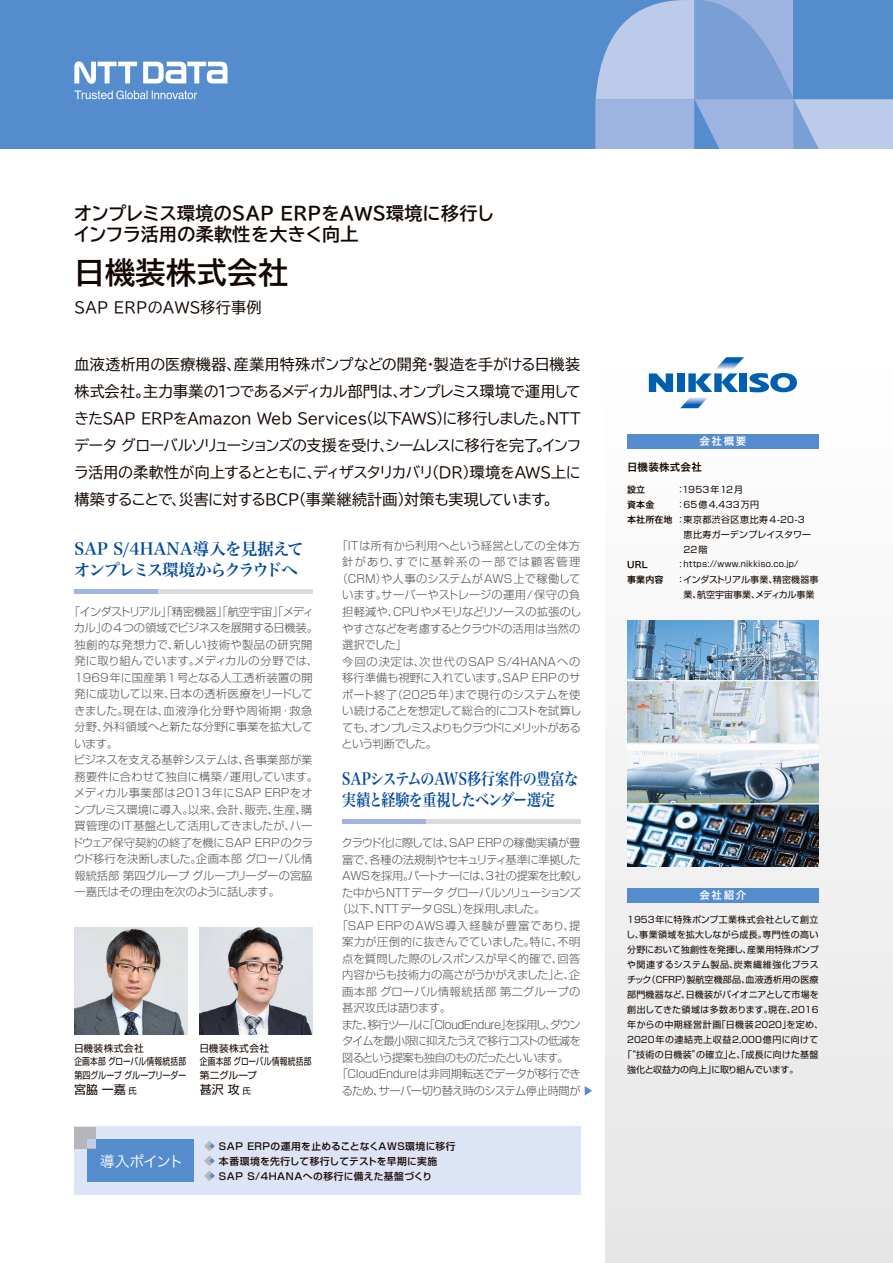
<style>
.page{position:relative;width:893px;height:1263px;background:#fff}
.page>*{position:absolute;margin:0;border:0;box-sizing:border-box;transform-origin:0 0}
.t1{font:30px "BIZ UDP Gothic Bold";letter-spacing:.02em;color:#140700}
.t2{font:18px/21px "BIZ UDP Gothic Bold";letter-spacing:.02em;color:#140700}
.t3{font:16.5px/21px "Hira Min Pro N W6";letter-spacing:-.04em;color:#00499f;scale:.85 1}
.t4{font:16.5px/21px "Hira Min Pro N W6";letter-spacing:-.04em;color:#00499f}
.t5{font:15px/27px "BIZ UDP Gothic";color:#140700;text-align:justify}
.t6{font:15px "BIZ UDP Gothic";letter-spacing:.02em;color:#140700}
.t7{font:15px "Hira Kaku Std W3";letter-spacing:-.09em;color:#fff}
.t8{font:12px "Shin Go Pro";color:#140700}
.t9{font:300 11.25px/16.5px "Shin Go Pro";letter-spacing:-.015em;color:#535353}
.t10{font:300 11.25px "Shin Go Pro";letter-spacing:-.055em;color:#535353}
.t11{font:300 11.25px "Shin Go Pro";letter-spacing:-.045em;color:#535353}
.t12{font:300 11.25px "Shin Go Pro";letter-spacing:-.08em;color:#535353}
.t13{font:300 11.25px "Shin Go Pro";letter-spacing:.015em;color:#535353}
.t14{font:300 11.25px "Shin Go Pro";letter-spacing:.005em;color:#535353}
.t15{font:300 11.25px "Shin Go Pro";letter-spacing:.08em;color:#535353}
.t16{font:300 11.25px "Shin Go Pro";letter-spacing:.07em;color:#535353}
.t17{font:300 11.25px "Shin Go Pro";letter-spacing:-.075em;color:#535353}
.t18{font:300 11.25px "Shin Go Pro";letter-spacing:.11em;color:#535353}
.t19{font:300 11.25px "Shin Go Pro";letter-spacing:.035em;color:#535353}
.t20{font:300 11.25px "Shin Go Pro";letter-spacing:-.09em;color:#535353}
.t21{font:10.5px "Hira Kaku Std W6";letter-spacing:.16em;color:#fff}
.t22{font:10.5px "Hira Kaku Std W6";letter-spacing:.025em;color:#140700}
.t23{font:500 9.75px/15px "Shin Go Pro";letter-spacing:.045em;color:#140700}
.t24{font:9.75px/13.5px "Shin Go Pro";letter-spacing:.025em;color:#140700}
.t25{font:9px/15px "Shin Go Pro";letter-spacing:.015em;color:#140700}
.t26{font:9px/15px "Shin Go Pro";letter-spacing:.045em;color:#140700}
.t27{font:9px "Shin Go Pro";letter-spacing:.06em;color:#140700}
.t28{font:9px "Shin Go Pro";letter-spacing:.065em;color:#140700}
.t29{font:9px "Shin Go Pro";letter-spacing:.05em;color:#140700}
.t30{font:9px "Shin Go Pro";letter-spacing:.055em;color:#140700}
.t31{font:9px "Shin Go Pro";letter-spacing:-.01em;color:#140700}
.t32{font:9px/15px "Hira Kaku Std W6";letter-spacing:.01em;color:#140700}
.t33{font:8.25px "Shin Go Pro";letter-spacing:.025em;color:#140700}
.s1{font-size:8.4px}
.s2{font-family:"Hira Kaku Std W6"}
.s3{font-size:9px}
</style>
<div class="page">
<div style="left:606px;top:357px;width:287px;height:906px;background:linear-gradient(to right,#f1f1f1,#f2f2f2)"></div>
<div style="left:0;top:0;width:893px;height:149px;background:#548ccd"></div>
<svg style="left:595px;top:0;width:298px;height:149px"></svg>
<svg style="left:143px;top:62px;width:84px;height:21px"></svg>
<svg style="left:74px;top:61px;width:63px;height:23px"></svg>
<svg style="left:74px;top:90px;width:123px;height:9px"></svg>
<hr style="left:342px;top:819px;width:84px;height:4px;background:#a0b6e0">
<hr style="left:426px;top:819px;width:154px;height:4px;background:#dbdbdc">
<div style="left:74px;top:1127px;width:506px;height:68px;background:#dde4f5"></div>
<div style="left:87px;top:1140px;width:106px;height:42px;background:#548ccd"></div>
<svg style="left:204px;top:1141px;width:11px;height:40px"></svg>
<div style="left:74px;top:1127px;width:22px;height:21px;background:#b5b6b7"></div>
<div style="left:87px;top:1140px;width:9px;height:8px;background:#c1cfec"></div>
<svg style="left:585px;top:1086px;width:7px;height:9px"></svg>
<hr style="left:74px;top:589px;width:84px;height:4px;background:#a0b6e0">
<hr style="left:158px;top:589px;width:155px;height:4px;background:#dbdbdc">
<div style="left:627px;top:434px;width:192px;height:15px;background:#548ccd"></div>
<div style="left:627px;top:888px;width:192px;height:14px;background:#548ccd"></div>
<svg style="left:649px;top:373px;width:24px;height:19px"></svg>
<div style="left:677px;top:373px;width:7px;height:19px;background:#005fb1"></div>
<svg style="left:680px;top:357px;width:117px;height:51px"></svg>
<img style="left:627px;top:620px;width:192px;height:246px">
<img style="left:74px;top:927px;width:113px;height:107px">
<img style="left:200px;top:927px;width:113px;height:107px">
<h2 class="t2" style="left:74px;top:203px;width:421px">オンプレミス環境のSAP ERPをAWS環境に移行しインフラ活用の柔軟性を大きく向上</h2>
<h1 class="t1" style="left:74px;top:257px;width:215px">日機装株式会社</h1>
<h3 class="t6" style="left:74px;top:300px;width:189px">SAP ERPのAWS移行事例</h3>
<p class="t5" style="left:74px;top:351px;width:508px">血液透析用の医療機器、産業用特殊ポンプなどの開発・製造を手がける日機装株式会社。主力事業の1つであるメディカル部門は、オンプレミス環境で運用してきたSAP ERPをAmazon Web Services（以下AWS）に移行しました。NTTデータ グローバルソリューションズの支援を受け、シームレスに移行を完了。インフラ活用の柔軟性が向上するとともに、ディザスタリカバリ（DR）環境をAWS上に構築することで、災害に対するBCP（事業継続計画）対策も実現しています。</p>
<p class="t14" style="left:337px;top:536px;width:245px">「ITは所有から利用へという経営としての全体方</p>
<p class="t18" style="left:342px;top:553px;width:240px">針があり、すでに基幹系の一部では顧客管理</p>
<p class="t9" style="left:337px;top:569px;width:245px">（CRM）や人事のシステムがAWS上で稼働して</p>
<p class="t13" style="left:342px;top:586px;width:240px">います。サーバーやストレージの運用/保守の負</p>
<p class="t9" style="left:342px;top:602px;width:240px">担軽減や、CPUやメモリなどリソースの拡張のし</p>
<p class="t9" style="left:342px;top:619px;width:240px">やすさなどを考慮するとクラウドの活用は当然の</p>
<p class="t9" style="left:342px;top:635px;width:66px">選択でした」</p>
<p class="t15" style="left:342px;top:652px;width:240px">今回の決定は、次世代のSAP S/4HANAへの</p>
<p class="t9" style="left:342px;top:668px;width:240px">移行準備も視野に入れています。SAP ERPのサ</p>
<p class="t9" style="left:342px;top:685px;width:240px">ポート終了（2025年）まで現行のシステムを使</p>
<p class="t9" style="left:342px;top:701px;width:240px">い続けることを想定して総合的にコストを試算し</p>
<p class="t12" style="left:342px;top:718px;width:240px">ても、オンプレミスよりもクラウドにメリットがある</p>
<p class="t20" style="left:342px;top:734px;width:97px">という判断でした。</p>
<h3 class="t4" style="left:74px;top:537px;width:231px">SAP S/4HANA導入を見据えてオンプレミス環境からクラウドへ</h3>
<p class="t9" style="left:69px;top:602px;width:251px">「インダストリアル」「精密機器」「航空宇宙」「メディカル」の4つの領域でビジネスを展開する日機装。独創的な発想力で、新しい技術や製品の研究開発に取り組んでいます。メディカルの分野では、<br>1969年に国産第1号となる人工透析装置の開発に成功して以来、日本の透析医療をリードしてきました。現在は、血液浄化分野や周術期・救急分野、外科領域へと新たな分野に事業を拡大しています。<br>ビジネスを支える基幹システムは、各事業部が業務要件に合わせて独自に構築/運用しています。メディカル事業部は2013年にSAP ERPをオンプレミス環境に導入。以来、会計、販売、生産、購買管理のIT基盤として活用してきましたが、ハードウェア保守契約の終了を機にSAP ERPのクラウド移行を決断しました。企画本部 グローバル情報統括部 第四グループ グループリーダーの宮脇一嘉氏はその理由を次のように話します。</p>
<h3 class="t3" style="left:342px;top:767px;width:279px">SAPシステムのAWS移行案件の豊富な実績と経験を重視したベンダー選定</h3>
<p class="t9" style="left:342px;top:833px;width:240px">クラウド化に際しては、SAP ERPの稼働実績が豊</p>
<p class="t11" style="left:342px;top:850px;width:240px">富で、各種の法規制やセキュリティ基準に準拠した</p>
<p class="t11" style="left:342px;top:866px;width:240px">AWSを採用。パートナーには、3社の提案を比較し</p>
<p class="t9" style="left:342px;top:883px;width:240px">た中からNTTデータ グローバルソリューションズ</p>
<p class="t9" style="left:337px;top:899px;width:210px">（以下、NTTデータGSL）を採用しました。</p>
<p class="t16" style="left:337px;top:916px;width:245px">「SAP ERPのAWS導入経験が豊富であり、提</p>
<p class="t13" style="left:342px;top:932px;width:240px">案力が圧倒的に抜きんでていました。特に、不明</p>
<p class="t9" style="left:342px;top:949px;width:240px">点を質問した際のレスポンスが早く的確で、回答</p>
<p class="t9" style="left:342px;top:965px;width:240px">内容からも技術力の高さがうかがえました」と、企</p>
<p class="t19" style="left:342px;top:982px;width:240px">画本部 グローバル情報統括部 第二グループの</p>
<p class="t9" style="left:342px;top:998px;width:110px">甚沢攻氏は語ります。</p>
<p class="t10" style="left:342px;top:1015px;width:240px">また、移行ツールに「CloudEndure」を採用し、ダウン</p>
<p class="t17" style="left:342px;top:1031px;width:240px">タイムを最小限に抑えたうえで移行コストの低減を</p>
<p class="t12" style="left:342px;top:1048px;width:228px">図るという提案も独自のものだったといいます。</p>
<p class="t9" style="left:337px;top:1064px;width:246px">「CloudEndureは非同期転送でデータが移行でき</p>
<p class="t10" style="left:342px;top:1081px;width:240px">るため、サーバー切り替え時のシステム停止時間が</p>
<p class="t24" style="left:74px;top:1040px;width:114px">日機装株式会社<br>企画本部 グローバル情報統括部第四グループ グループリーダー</p>
<p class="t8" style="left:74px;top:1079px;width:64px">宮脇 一嘉 <span class="s1">氏</span></p>
<p class="t24" style="left:199px;top:1040px;width:114px">日機装株式会社<br>企画本部 グローバル情報統括部第二グループ</p>
<p class="t8" style="left:200px;top:1079px;width:53px">甚沢 攻 <span class="s1">氏</span></p>
<h3 class="t7" style="left:100px;top:1150px;width:85px">導入ポイント</h3>
<p class="t23" style="left:219px;top:1137px;width:238px">SAP ERPの運用を止めることなくAWS環境に移行本番環境を先行して移行してテストを早期に実施<br>SAP S/4HANAへの移行に備えた基盤づくり</p>
<p class="t21" style="left:699px;top:433px;width:48px">会社概要</p>
<p class="t22" style="left:627px;top:459px;width:76px">日機装株式会社</p>
<p class="t32" style="left:627px;top:482px;width:29px">設立資本金</p>
<p class="t29" style="left:627px;top:512px;width:179px"><span class="s2">本社所在地</span>：東京都渋谷区恵比寿4-20-3</p>
<p class="t32" style="left:627px;top:557px;width:38px">URL<br>事業内容</p>
<p class="t26" style="left:676px;top:481px;width:85px">：1953年12月：65億4,433万円</p>
<p class="t25" style="left:683px;top:526px;width:129px">恵比寿ガーデンプレイスタワー<br>22階</p>
<p class="t33" style="left:676px;top:557px;width:124px"><span class="s3">：</span>https://www.nikkiso.co.jp/</p>
<p class="t25" style="left:676px;top:571px;width:144px;text-align:center">：インダストリアル事業、精密機器事業、航空宇宙事業、メディカル事業</p>
<p class="t21" style="left:699px;top:887px;width:49px">会社紹介</p>
<p class="t25" style="left:627px;top:911px;width:193px">1953年に特殊ポンプ工業株式会社として創立</p>
<p class="t26" style="left:626px;top:926px;width:194px">し、事業領域を拡大しながら成長。専門性の高い</p>
<p class="t25" style="left:627px;top:941px;width:193px">分野において独創性を発揮し、産業用特殊ポンプ</p>
<p class="t30" style="left:627px;top:957px;width:193px">や関連するシステム製品、炭素繊維強化プラス</p>
<p class="t25" style="left:627px;top:971px;width:193px">チック（CFRP）製航空機部品、血液透析用の医療</p>
<p class="t25" style="left:627px;top:986px;width:193px">部門機器など、日機装がパイオニアとして市場を</p>
<p class="t25" style="left:627px;top:1001px;width:193px">創出してきた領域は多数あります。現在、2016</p>
<p class="t27" style="left:627px;top:1017px;width:197px">年からの中期経営計画「日機装2020」を定め、</p>
<p class="t28" style="left:627px;top:1032px;width:193px">2020年の連結売上収益2,000億円に向けて</p>
<p class="t25" style="left:623px;top:1046px;width:197px">「“技術の日機装”の確立」と、「成長に向けた基盤</p>
<p class="t31" style="left:627px;top:1062px;width:173px">強化と収益力の向上」に取り組んでいます。</p>
</div>
